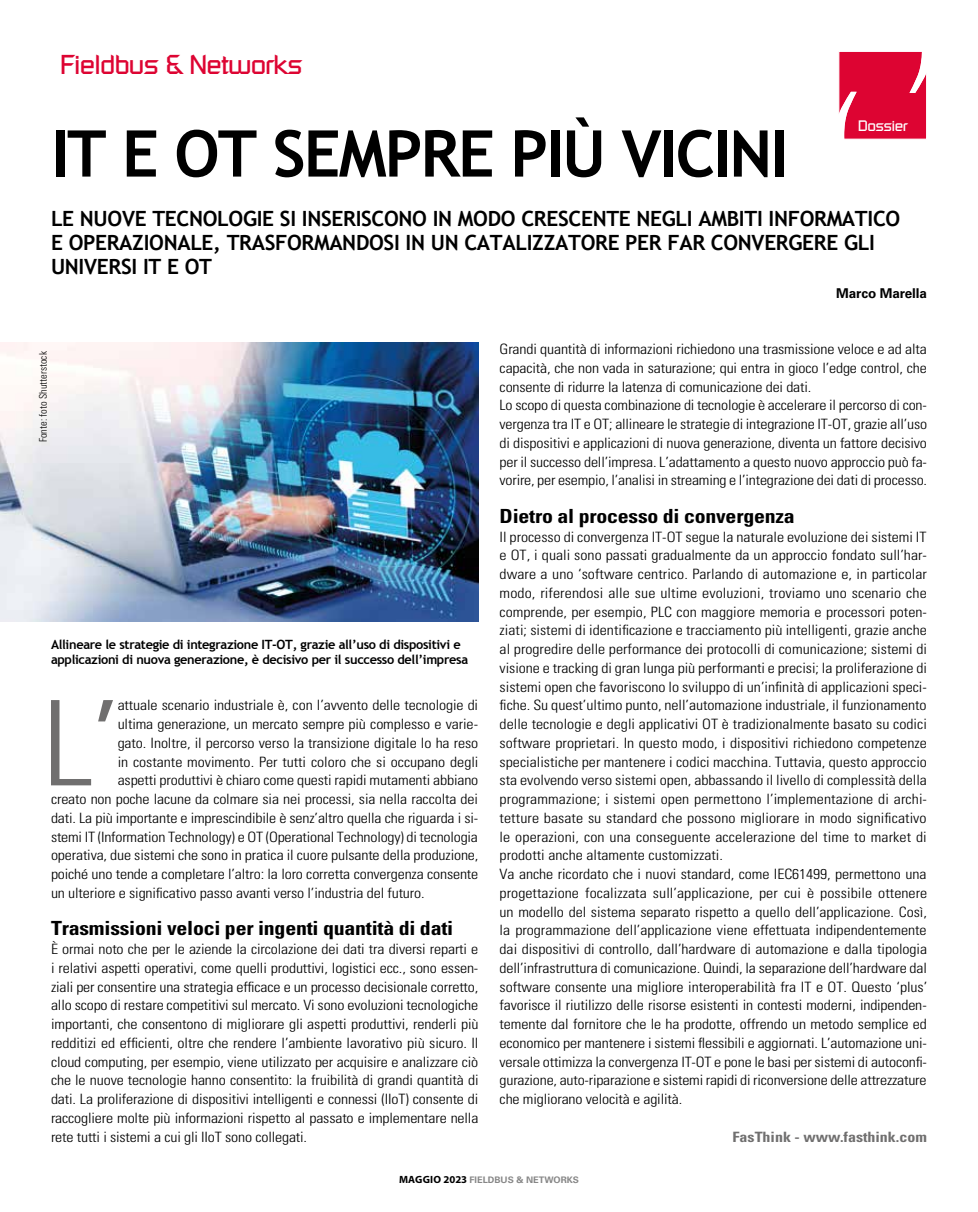
<style>
.page{position:relative;width:978px;height:1212px;background:#fff}
.page>*{position:absolute;margin:0;border:0;box-sizing:border-box;transform-origin:0 0}
.t1{font:300 condensed 118.2px "Univers LT Std";color:#706f6f;scale:1.12 1}
.t2{font:700 64.5px "Trebuchet MS";letter-spacing:-.03em;color:#000}
.t3{font:27px "Russell Square LT";letter-spacing:-.04em;color:#dd0432}
.t4{font:700 21px/24px "Trebuchet MS";letter-spacing:-.015em;color:#000}
.t5{font:700 condensed 19.5px "Univers LT Std";letter-spacing:-.01em;color:#000;scale:1.12 1}
.t6{font:15px "Russell Square LT";letter-spacing:-.04em;color:#fff}
.t7{font:300 condensed 14.25px/18.8px "Univers LT Std";letter-spacing:-.005em;color:#000;scale:1.12 1}
.t8{font:700 condensed 14.25px "Univers LT Std";color:#706f6f;scale:1.12 1}
.t9{font:700 13.5px "Univers LT Std";letter-spacing:-.01em;color:#000}
.t10{font:700 12.75px/15.8px "Trebuchet MS";letter-spacing:-.025em;color:#000}
.t11{font:300 condensed 10.5px "Univers LT Std";color:#000}
.t12{font:700 9px "Univers LT Std";color:#878787}
.s1{font-family:"Myriad Pro";font-size:10.5px;color:#000}
</style>
<div class="page">
<svg style="left:840px;top:53px;width:85px;height:84px;background:#df1540"></svg>
<div style="left:838px;top:51px;width:89px;height:88px;border:1px solid #fff"></div>
<img style="left:0;top:343px;width:478px;height:279px">
<h3 class="t3" style="left:60px;top:48px;width:244px">Fieldbus &amp; Networks</h3>
<h2 class="t2" style="left:51px;top:113px;width:739px">IT E OT SEMPRE PIÙ VICINI</h2>
<h3 class="t4" style="left:51px;top:207px;width:851px">LE NUOVE TECNOLOGIE SI INSERISCONO IN MODO CRESCENTE NEGLI AMBITI INFORMATICO<br>E OPERAZIONALE, TRASFORMANDOSI IN UN CATALIZZATORE PER FAR CONVERGERE GLI<br>UNIVERSI IT E OT</h3>
<p class="t9" style="left:836px;top:285px;width:92px">Marco Marella</p>
<p class="t6" style="left:858px;top:116px;width:51px">Dossier</p>
<p class="t11" style="left:37px;top:442px;width:92px;rotate:-90deg">Fonte: foto Shutterstock</p>
<p class="t10" style="left:51px;top:636px;width:419px">Allineare le strategie di integrazione IT-OT, grazie all’uso di dispositivi e applicazioni di nuova generazione, è decisivo per il successo dell’impresa</p>
<h1 class="t1" style="left:42px;top:673px;width:71px">L’</h1>
<p class="t7" style="left:118px;top:696px;width:323px">attuale scenario industriale è, con l’avvento delle tecnologie di</p>
<p class="t7" style="left:118px;top:715px;width:324px">ultima generazione, un mercato sempre più complesso e varie-</p>
<p class="t7" style="left:118px;top:733px;width:324px">gato. Inoltre, il percorso verso la transizione digitale lo ha reso</p>
<p class="t7" style="left:118px;top:752px;width:324px">in costante movimento. Per tutti coloro che si occupano degli</p>
<p class="t7" style="left:118px;top:771px;width:324px">aspetti produttivi è chiaro come questi rapidi mutamenti abbiano</p>
<p class="t7" style="left:51px;top:790px;width:383px">creato non poche lacune da colmare sia nei processi, sia nella raccolta dei</p>
<p class="t7" style="left:51px;top:808px;width:383px">dati. La più importante e imprescindibile è senz’altro quella che riguarda i si-</p>
<p class="t7" style="left:51px;top:827px;width:383px">stemi IT (Information Technology) e OT (Operational Technology) di tecnologia</p>
<p class="t7" style="left:51px;top:846px;width:383px">operativa, due sistemi che sono in pratica il cuore pulsante della produzione,</p>
<p class="t7" style="left:51px;top:865px;width:383px">poiché uno tende a completare l’altro: la loro corretta convergenza consente</p>
<p class="t7" style="left:51px;top:883px;width:335px">un ulteriore e significativo passo avanti verso l’industria del futuro.</p>
<h3 class="t5" style="left:51px;top:916px;width:361px">Trasmissioni veloci per ingenti quantità di dati</h3>
<p class="t7" style="left:51px;top:940px;width:383px;text-align:justify">È ormai noto che per le aziende la circolazione dei dati tra diversi reparti e i relativi aspetti operativi, come quelli produttivi, logistici ecc., sono essen&shy;ziali per consentire una strategia efficace e un processo decisionale corretto, allo scopo di restare competitivi sul mercato. Vi sono evoluzioni tecnologiche importanti, che consentono di migliorare gli aspetti produttivi, renderli più redditizi ed efficienti, oltre che rendere l’ambiente lavorativo più sicuro. Il cloud computing, per esempio, viene utilizzato per acquisire e analizzare ciò che le nuove tecnologie hanno consentito: la fruibilità di grandi quantità di dati. La proliferazione di dispositivi intelligenti e connessi (IIoT) consente di raccogliere molte più informazioni rispetto al passato e implementare nella rete tutti i sistemi a cui gli IIoT sono collegati.</p>
<p class="t7" style="left:500px;top:340px;width:383px">Grandi quantità di informazioni richiedono una trasmissione veloce e ad alta capacità, che non vada in saturazione; qui entra in gioco l’edge control, che consente di ridurre la latenza di comunicazione dei dati.<br>Lo scopo di questa combinazione di tecnologie è accelerare il percorso di con&shy;vergenza tra IT e OT; allineare le strategie di integrazione IT-OT, grazie all’uso di dispositivi e applicazioni di nuova generazione, diventa un fattore decisivo per il successo dell’impresa. L’adattamento a questo nuovo approccio può fa&shy;vorire, per esempio, l’analisi in streaming e l’integrazione dei dati di processo.</p>
<h3 class="t5" style="left:500px;top:504px;width:265px">Dietro al processo di convergenza</h3>
<p class="t7" style="left:500px;top:527px;width:383px">Il processo di convergenza IT-OT segue la naturale evoluzione dei sistemi IT e OT, i quali sono passati gradualmente da un approccio fondato sull’har&shy;dware a uno ‘software centrico. Parlando di automazione e, in particolar modo, riferendosi alle sue ultime evoluzioni, troviamo uno scenario che comprende, per esempio, PLC con maggiore memoria e processori poten&shy;ziati; sistemi di identificazione e tracciamento più intelligenti, grazie anche al progredire delle performance dei protocolli di comunicazione; sistemi di visione e tracking di gran lunga più performanti e precisi; la proliferazione di sistemi open che favoriscono lo sviluppo di un’infinità di applicazioni speci&shy;fiche. Su quest’ultimo punto, nell’automazione industriale, il funzionamento delle tecnologie e degli applicativi OT è tradizionalmente basato su codici software proprietari. In questo modo, i dispositivi richiedono competenze specialistiche per mantenere i codici macchina. Tuttavia, questo approccio sta evolvendo verso sistemi open, abbassando il livello di complessità della programmazione; i sistemi open permettono l’implementazione di archi&shy;tetture basate su standard che possono migliorare in modo significativo le operazioni, con una conseguente accelerazione del time to market di prodotti anche altamente customizzati.<br>Va anche ricordato che i nuovi standard, come IEC61499, permettono una progettazione focalizzata sull’applicazione, per cui è possibile ottenere un modello del sistema separato rispetto a quello dell’applicazione. Così, la programmazione dell’applicazione viene effettuata indipendentemente dai dispositivi di controllo, dall’hardware di automazione e dalla tipologia dell’infrastruttura di comunicazione. Quindi, la separazione dell’hardware dal software consente una migliore interoperabilità fra IT e OT. Questo ‘plus’ favorisce il riutilizzo delle risorse esistenti in contesti moderni, indipenden&shy;temente dal fornitore che le ha prodotte, offrendo un metodo semplice ed economico per mantenere i sistemi flessibili e aggiornati. L’automazione uni&shy;versale ottimizza la convergenza IT-OT e pone le basi per sistemi di autoconfi&shy;gurazione, auto-riparazione e sistemi rapidi di riconversione delle attrezzature che migliorano velocità e agilità.</p>
<p class="t8" style="left:732px;top:1128px;width:175px">FasThink - www.fasthink.com</p>
<p class="t12" style="left:399px;top:1174px;width:182px"><span class="s1">MAGGIO 2023</span> FIELDBUS &amp; NETWORKS</p>
</div>
